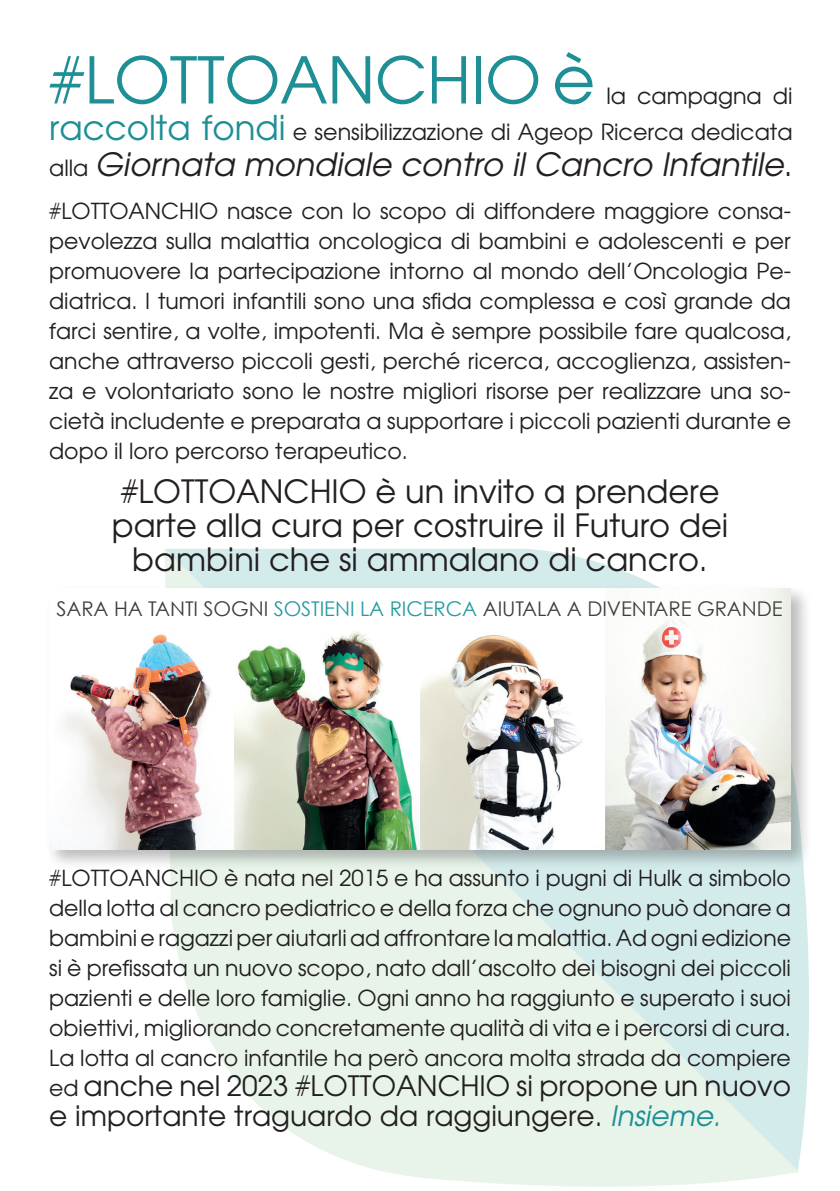
<style>
.page{position:relative;width:840px;height:1191px;background:#fff}
.page>*{position:absolute;margin:0;border:0;box-sizing:border-box;transform-origin:0 0}
.t1{font:64px "Avant Garde";color:#1d8f95}
.t2{font:32px/34px "Avant Garde";color:#231f20;text-align:center}
.t3{font:italic 32px "Avant Garde";color:#231f20}
.t4{font:28px/30px "Avant Garde";color:#231f20}
.t5{font:22.2px/36px "Avant Garde";color:#231f20;text-align:right}
.t6{font:22px/30px "Avant Garde";color:#231f20;text-align:justify}
.t7{font:20.2px "Century Gothic";letter-spacing:-.005em;color:#3e3e3f}
.s1{font-size:66px}
.s2{font-size:34px;color:#1d8f95}
.s3{font-style:normal;font-size:22.2px}
.s4{font-style:normal}
.s5{color:#279a9f}
.s6{font-size:22px}
.s7{font-style:italic;color:#1d8f95}
</style>
<div class="page">
<svg style="left:798px;top:870px;width:11px;height:302px;fill:#d4ebec"></svg>
<svg style="left:165px;top:549px;width:633px;height:638px;fill:#e8f4ea"></svg>
<div style="left:46px;top:585px;width:765px;height:285px;background:#231f20;opacity:.3"></div>
<img style="left:49px;top:588px;width:185px;height:261px">
<img style="left:234px;top:591px;width:186px;height:258px">
<img style="left:420px;top:588px;width:185px;height:261px">
<img style="left:605px;top:588px;width:185px;height:261px">
<h1 class="t1" style="left:49px;top:40px;width:547px">#LOTTOANCHIO <span class="s1">è</span></h1>
<p class="t5" style="left:49px;top:77px;width:744px">la campagna di<br><span class="s2">raccolta fondi</span> e sensibilizzazione di Ageop Ricerca dedicata</p>
<h2 class="t3" style="left:49px;top:144px;width:744px"><span class="s3">a l l a</span> Giornata mondiale contro il Cancro Infantile<span class="s4">.</span></h2>
<p class="t6" style="left:49px;top:196px;width:743px">#LOTTOANCHIO nasce con lo scopo di diffondere maggiore consa&shy;pevolezza sulla malattia oncologica di bambini e adolescenti e per promuovere la partecipazione intorno al mondo dell’Oncologia Pe&shy;diatrica. I tumori infantili sono una sfida complessa e così grande da farci sentire, a volte, impotenti. Ma è sempre possibile fare qualcosa, anche attraverso piccoli gesti, perché ricerca, accoglienza, assisten&shy;za e volontariato sono le nostre migliori risorse per realizzare una so&shy;cietà includente e preparata a supportare i piccoli pazienti durante e dopo il loro percorso terapeutico.</p>
<h2 class="t2" style="left:112px;top:474px;width:617px">#LOTTOANCHIO è un invito a prendere parte alla cura per costruire il Futuro dei bambini che si ammalano di cancro.</h2>
<p class="t7" style="left:56px;top:597px;width:727px">SARA HA TANTI SOGNI <span class="s5">SOSTIENI LA RICERCA</span> AIUTALA A DIVENTARE GRANDE</p>
<p class="t6" style="left:49px;top:862px;width:743px">#LOTTOANCHIO è nata nel 2015 e ha assunto i pugni di Hulk a simbolo della lotta al cancro pediatrico e della forza che ognuno può donare a bambini e ragazzi per aiutarli ad affrontare la malattia. Ad ogni edizione si è prefissata un nuovo scopo, nato dall’ascolto dei bisogni dei piccoli pazienti e delle loro famiglie. Ogni anno ha raggiunto e superato i suoi obiettivi, migliorando concretamente qualità di vita e i percorsi di cura.<br>La lotta al cancro infantile ha però ancora molta strada da compiere</p>
<p class="t4" style="left:49px;top:1069px;width:743px"><span class="s6">ed</span> anche nel 2023 #LOTTOANCHIO si propone un nuovo e importante traguardo da raggiungere. <span class="s7">Insieme.</span></p>
</div>
